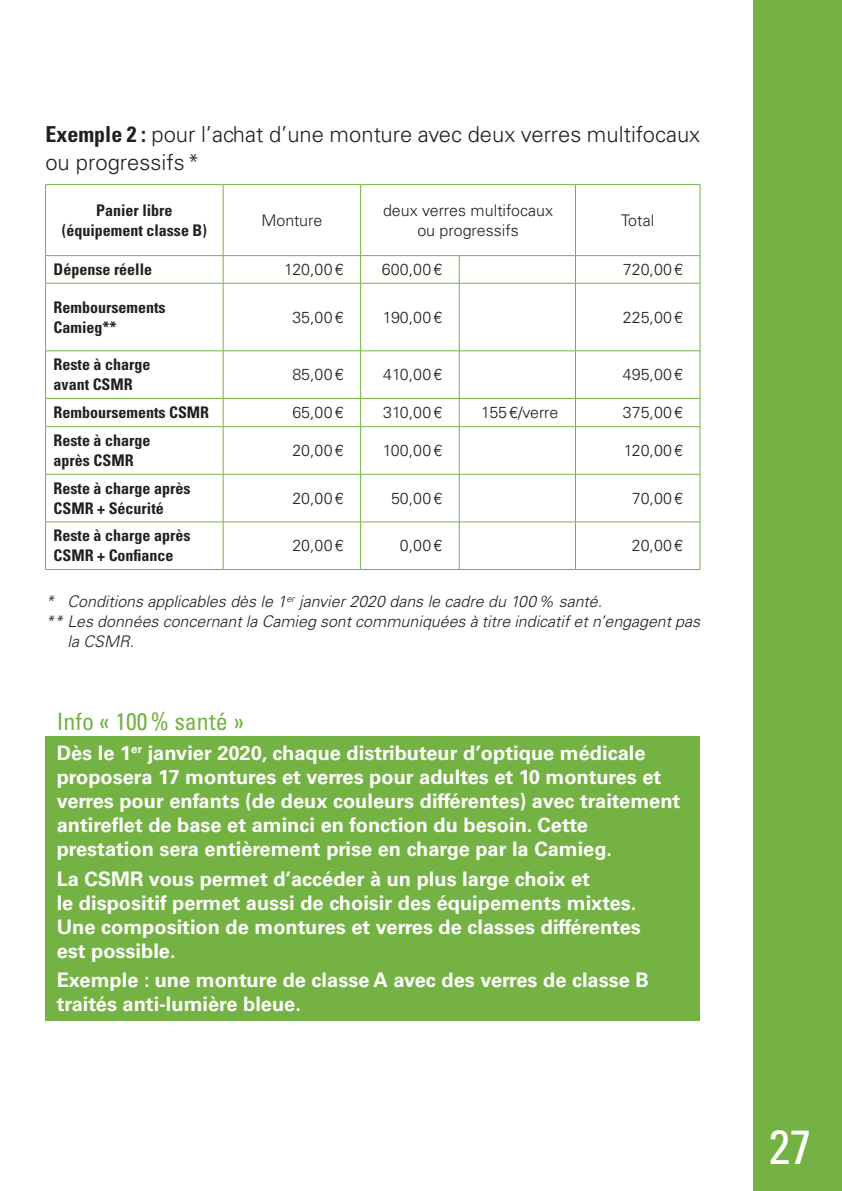
<style>
.page{position:relative;width:842px;height:1191px;background:#fff}
.page>*{position:absolute;margin:0;border:0;box-sizing:border-box;transform-origin:0 0}
.t1{font:condensed 48px "Univers LT Std";color:#fff}
.titre_encart{font:condensed 24px "Univers LT Std";color:#74b343}
.paragraphe_classique{font:300 22px/28px "Univers LT Std";color:#231f20}
.paragraphe_classique-2{font:700 20px/24px "Univers LT Std";color:#fff}
.tableau__texte{font:300 16px/20px "Univers LT Std";color:#231f20;text-align:center}
.tableau__texte-2{font:700 condensed 16px/20px "Univers LT Std";color:#231f20}
.note{font:italic 300 16px/20px "Univers LT Std";color:#231f20}
.s1{font-weight:700;font-stretch:condensed}
</style>
<div class="page">
<div style="left:753px;top:0;width:89px;height:1191px;background:#74b343"></div>
<div style="left:45px;top:736px;width:655px;height:285px;background:#74b343"></div>
<hr style="left:45px;top:184px;width:178px;height:1px;background:#74b343">
<hr style="left:45px;top:185px;width:1px;height:70px;background:#74b343">
<hr style="left:223px;top:184px;width:138px;height:1px;background:#74b343">
<hr style="left:223px;top:185px;width:1px;height:70px;background:#74b343">
<hr style="left:361px;top:184px;width:98px;height:1px;background:#74b343">
<hr style="left:360px;top:185px;width:1px;height:70px;background:#74b343">
<hr style="left:459px;top:184px;width:116px;height:1px;background:#74b343">
<hr style="left:575px;top:184px;width:125px;height:1px;background:#74b343">
<hr style="left:575px;top:185px;width:1px;height:70px;background:#74b343">
<hr style="left:700px;top:185px;width:1px;height:70px;background:#74b343">
<hr style="left:45px;top:255px;width:178px;height:1px;background:#74b343">
<svg style="left:45px;top:256px;width:1px;height:27px"></svg>
<hr style="left:223px;top:255px;width:138px;height:1px;background:#74b343">
<svg style="left:223px;top:256px;width:1px;height:27px"></svg>
<hr style="left:361px;top:255px;width:98px;height:1px;background:#74b343">
<svg style="left:360px;top:256px;width:1px;height:27px"></svg>
<hr style="left:459px;top:255px;width:116px;height:1px;background:#74b343">
<svg style="left:459px;top:256px;width:1px;height:27px"></svg>
<hr style="left:575px;top:255px;width:125px;height:1px;background:#74b343">
<svg style="left:575px;top:256px;width:1px;height:27px"></svg>
<svg style="left:700px;top:256px;width:1px;height:27px"></svg>
<hr style="left:45px;top:283px;width:178px;height:1px;background:#74b343">
<hr style="left:45px;top:283px;width:1px;height:68px;background:#74b343">
<hr style="left:223px;top:283px;width:138px;height:1px;background:#74b343">
<hr style="left:223px;top:283px;width:1px;height:68px;background:#74b343">
<hr style="left:361px;top:283px;width:98px;height:1px;background:#74b343">
<hr style="left:360px;top:283px;width:1px;height:68px;background:#74b343">
<hr style="left:459px;top:283px;width:116px;height:1px;background:#74b343">
<hr style="left:459px;top:283px;width:1px;height:68px;background:#74b343">
<hr style="left:575px;top:283px;width:125px;height:1px;background:#74b343">
<hr style="left:575px;top:283px;width:1px;height:68px;background:#74b343">
<hr style="left:700px;top:283px;width:1px;height:68px;background:#74b343">
<hr style="left:45px;top:350px;width:178px;height:1px;background:#74b343">
<hr style="left:45px;top:351px;width:1px;height:47px;background:#74b343">
<hr style="left:223px;top:350px;width:138px;height:1px;background:#74b343">
<hr style="left:223px;top:351px;width:1px;height:47px;background:#74b343">
<hr style="left:361px;top:350px;width:98px;height:1px;background:#74b343">
<hr style="left:360px;top:351px;width:1px;height:47px;background:#74b343">
<hr style="left:459px;top:350px;width:116px;height:1px;background:#74b343">
<hr style="left:459px;top:351px;width:1px;height:47px;background:#74b343">
<hr style="left:575px;top:350px;width:125px;height:1px;background:#74b343">
<hr style="left:575px;top:351px;width:1px;height:47px;background:#74b343">
<hr style="left:700px;top:351px;width:1px;height:47px;background:#74b343">
<hr style="left:45px;top:398px;width:178px;height:1px;background:#74b343">
<svg style="left:45px;top:398px;width:1px;height:28px"></svg>
<hr style="left:223px;top:398px;width:138px;height:1px;background:#74b343">
<svg style="left:223px;top:398px;width:1px;height:28px"></svg>
<hr style="left:361px;top:398px;width:98px;height:1px;background:#74b343">
<svg style="left:360px;top:398px;width:1px;height:28px"></svg>
<hr style="left:459px;top:398px;width:116px;height:1px;background:#74b343">
<svg style="left:459px;top:398px;width:1px;height:28px"></svg>
<hr style="left:575px;top:398px;width:125px;height:1px;background:#74b343">
<svg style="left:575px;top:398px;width:1px;height:28px"></svg>
<svg style="left:700px;top:398px;width:1px;height:28px"></svg>
<hr style="left:45px;top:426px;width:178px;height:1px;background:#74b343">
<hr style="left:45px;top:427px;width:1px;height:47px;background:#74b343">
<hr style="left:223px;top:426px;width:138px;height:1px;background:#74b343">
<hr style="left:223px;top:427px;width:1px;height:47px;background:#74b343">
<hr style="left:361px;top:426px;width:98px;height:1px;background:#74b343">
<hr style="left:360px;top:427px;width:1px;height:47px;background:#74b343">
<hr style="left:459px;top:426px;width:116px;height:1px;background:#74b343">
<hr style="left:459px;top:427px;width:1px;height:47px;background:#74b343">
<hr style="left:575px;top:426px;width:125px;height:1px;background:#74b343">
<hr style="left:575px;top:427px;width:1px;height:47px;background:#74b343">
<hr style="left:700px;top:427px;width:1px;height:47px;background:#74b343">
<hr style="left:45px;top:474px;width:178px;height:1px;background:#74b343">
<hr style="left:45px;top:474px;width:1px;height:48px;background:#74b343">
<hr style="left:223px;top:474px;width:138px;height:1px;background:#74b343">
<hr style="left:223px;top:474px;width:1px;height:48px;background:#74b343">
<hr style="left:361px;top:474px;width:98px;height:1px;background:#74b343">
<hr style="left:360px;top:474px;width:1px;height:48px;background:#74b343">
<hr style="left:459px;top:474px;width:116px;height:1px;background:#74b343">
<hr style="left:459px;top:474px;width:1px;height:48px;background:#74b343">
<hr style="left:575px;top:474px;width:125px;height:1px;background:#74b343">
<hr style="left:575px;top:474px;width:1px;height:48px;background:#74b343">
<hr style="left:700px;top:474px;width:1px;height:48px;background:#74b343">
<hr style="left:45px;top:521px;width:178px;height:1px;background:#74b343">
<hr style="left:45px;top:522px;width:1px;height:47px;background:#74b343">
<hr style="left:223px;top:521px;width:138px;height:1px;background:#74b343">
<hr style="left:223px;top:522px;width:1px;height:47px;background:#74b343">
<hr style="left:361px;top:521px;width:98px;height:1px;background:#74b343">
<hr style="left:360px;top:522px;width:1px;height:47px;background:#74b343">
<hr style="left:459px;top:521px;width:116px;height:1px;background:#74b343">
<hr style="left:459px;top:522px;width:1px;height:47px;background:#74b343">
<hr style="left:575px;top:521px;width:125px;height:1px;background:#74b343">
<hr style="left:575px;top:522px;width:1px;height:47px;background:#74b343">
<hr style="left:700px;top:522px;width:1px;height:47px;background:#74b343">
<hr style="left:45px;top:569px;width:178px;height:1px;background:#74b343">
<hr style="left:223px;top:569px;width:138px;height:1px;background:#74b343">
<hr style="left:361px;top:569px;width:98px;height:1px;background:#74b343">
<hr style="left:459px;top:569px;width:116px;height:1px;background:#74b343">
<hr style="left:575px;top:569px;width:125px;height:1px;background:#74b343">
<p class="paragraphe_classique" style="left:45px;top:120px;width:656px"><span class="s1">Exemple 2 :</span> pour l’achat d’une monture avec deux verres multifocaux ou progressifs*</p>
<p class="tableau__texte-2" style="left:62px;top:200px;width:146px;text-align:center">Panier libre (équipement classe B)</p>
<p class="tableau__texte" style="left:261px;top:210px;width:62px">Monture</p>
<p class="tableau__texte" style="left:383px;top:200px;width:171px">deux verres multifocaux ou progressifs</p>
<p class="tableau__texte" style="left:621px;top:210px;width:35px">Total</p>
<p class="tableau__texte-2" style="left:54px;top:259px;width:100px">Dépense réelle</p>
<p class="tableau__texte" style="left:284px;top:259px;width:61px">120,00€</p>
<p class="tableau__texte" style="left:382px;top:259px;width:62px">600,00€</p>
<p class="tableau__texte" style="left:623px;top:259px;width:62px">720,00€</p>
<p class="tableau__texte-2" style="left:54px;top:297px;width:113px">Remboursements<br>Camieg**</p>
<p class="tableau__texte" style="left:292px;top:307px;width:53px">35,00€</p>
<p class="tableau__texte" style="left:383px;top:307px;width:61px">190,00€</p>
<p class="tableau__texte" style="left:623px;top:307px;width:62px">225,00€</p>
<p class="tableau__texte-2" style="left:54px;top:355px;width:98px">Reste à charge avant CSMR</p>
<p class="tableau__texte" style="left:292px;top:365px;width:53px">85,00€</p>
<p class="tableau__texte" style="left:383px;top:365px;width:60px">410,00€</p>
<p class="tableau__texte" style="left:623px;top:365px;width:62px">495,00€</p>
<p class="tableau__texte-2" style="left:54px;top:402px;width:157px">Remboursements CSMR</p>
<p class="tableau__texte" style="left:292px;top:403px;width:53px">65,00€</p>
<p class="tableau__texte" style="left:383px;top:403px;width:60px">310,00€</p>
<p class="tableau__texte" style="left:481px;top:403px;width:79px">155€/verre</p>
<p class="tableau__texte" style="left:623px;top:403px;width:62px">375,00€</p>
<p class="tableau__texte-2" style="left:54px;top:430px;width:98px">Reste à charge après CSMR</p>
<p class="tableau__texte" style="left:292px;top:440px;width:53px">20,00€</p>
<p class="tableau__texte" style="left:383px;top:440px;width:61px">100,00€</p>
<p class="tableau__texte" style="left:624px;top:440px;width:61px">120,00€</p>
<p class="tableau__texte-2" style="left:54px;top:478px;width:138px">Reste à charge après<br>CSMR + Sécurité</p>
<p class="tableau__texte" style="left:292px;top:488px;width:53px">20,00€</p>
<p class="tableau__texte" style="left:391px;top:488px;width:53px">50,00€</p>
<p class="tableau__texte" style="left:632px;top:488px;width:53px">70,00€</p>
<p class="tableau__texte-2" style="left:54px;top:526px;width:138px">Reste à charge après<br>CSMR + Confiance</p>
<p class="tableau__texte" style="left:292px;top:536px;width:53px">20,00€</p>
<p class="tableau__texte" style="left:400px;top:536px;width:44px">0,00€</p>
<p class="tableau__texte" style="left:632px;top:536px;width:53px">20,00€</p>
<p class="note" style="left:45px;top:591px;width:558px">* Conditions applicables dès le 1<sup>er</sup> janvier 2020 dans le cadre du 100% santé.</p>
<p class="note" style="left:68px;top:611px;width:634px;text-indent:-22px">** Les données concernant la Camieg sont communiquées à titre indicatif et n’engagent pas la CSMR.</p>
<p class="titre_encart" style="left:57px;top:706px;width:188px">Info « 100% santé »</p>
<p class="paragraphe_classique-2" style="left:57px;top:741px;width:625px">Dès le 1<sup>er</sup> janvier 2020, chaque distributeur d’optique médicale proposera 17 montures et verres pour adultes et 10 montures et verres pour enfants (de deux couleurs différentes) avec traitement antireflet de base et aminci en fonction du besoin. Cette prestation sera entièrement prise en charge par la Camieg.</p>
<p class="paragraphe_classique-2" style="left:57px;top:866px;width:586px">La CSMR vous permet d’accéder à un plus large choix et<br>le dispositif permet aussi de choisir des équipements mixtes.<br>Une composition de montures et verres de classes différentes est possible.</p>
<p class="paragraphe_classique-2" style="left:57px;top:968px;width:593px">Exemple : une monture de classe A avec des verres de classe B traités anti-lumière bleue.</p>
<h1 class="t1" style="left:769px;top:1117px;width:44px">27</h1>
</div>
